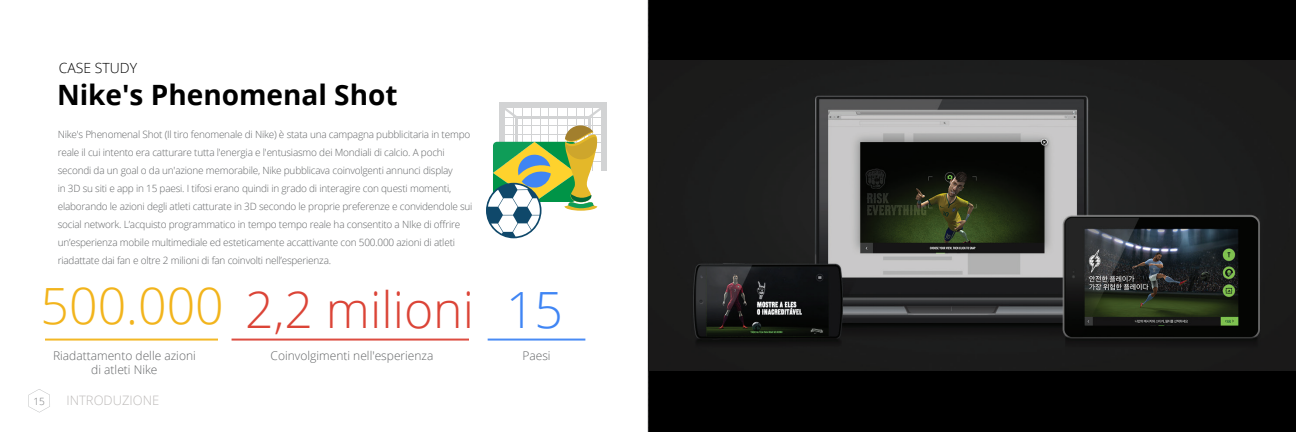
<style>
.page{position:relative;width:1296px;height:432px;background:#fff}
.page>*{position:absolute;margin:0;border:0;box-sizing:border-box;transform-origin:0 0}
.t1{font:300 50px "Open Sans";color:#db4437}
.t2{font:300 50px "Open Sans";color:#f2b41c}
.t3{font:300 50px "Open Sans";color:#3f85f4}
.t4{font:700 28px "Open Sans";color:#000}
.t5{font:300 14px "Open Sans";color:#000}
.t6{font:300 13px "Open Sans";color:#bebbba}
.t7{font:300 12px/14.4px "Open Sans";color:#636567;text-align:center}
.t8{font:300 10px/18px "Open Sans";letter-spacing:-.02em;color:#636567}
.t9{font:300 10px "Open Sans";color:#77797b}
</style>
<div class="page">
<svg style="left:28px;top:389px;width:22px;height:24px"></svg>
<div style="left:648px;top:0;width:648px;height:432px;background:#000"></div>
<svg style="left:648px;top:0;width:1px;height:432px"></svg>
<hr style="left:488px;top:339px;width:97px;height:2px;background:#498bf5">
<hr style="left:232px;top:339px;width:237px;height:2px;background:#dd4d41">
<hr style="left:45px;top:339px;width:173px;height:2px;background:#f3b827">
<div style="left:499px;top:103px;width:6px;height:68px;background:#d2d3d4"></div>
<div style="left:601px;top:103px;width:6px;height:68px;background:#d2d3d4"></div>
<div style="left:499px;top:102px;width:108px;height:6px;background:#d2d3d4"></div>
<hr style="left:513px;top:105px;width:1px;height:66px;background:#d2d3d4">
<hr style="left:522px;top:105px;width:1px;height:66px;background:#d2d3d4">
<hr style="left:531px;top:105px;width:1px;height:66px;background:#d2d3d4">
<hr style="left:540px;top:105px;width:1px;height:66px;background:#d2d3d4">
<hr style="left:548px;top:105px;width:1px;height:66px;background:#d2d3d4">
<hr style="left:557px;top:105px;width:1px;height:66px;background:#d2d3d4">
<hr style="left:567px;top:105px;width:1px;height:66px;background:#d2d3d4">
<hr style="left:576px;top:105px;width:1px;height:66px;background:#d2d3d4">
<hr style="left:584px;top:105px;width:1px;height:66px;background:#d2d3d4">
<hr style="left:593px;top:105px;width:1px;height:66px;background:#d2d3d4">
<hr style="left:501px;top:126px;width:104px;height:1px;background:#d2d3d4">
<hr style="left:501px;top:134px;width:104px;height:1px;background:#d2d3d4">
<hr style="left:501px;top:143px;width:104px;height:1px;background:#d2d3d4">
<hr style="left:501px;top:152px;width:104px;height:1px;background:#d2d3d4">
<hr style="left:501px;top:161px;width:104px;height:1px;background:#d2d3d4">
<svg style="left:505px;top:108px;width:11px;height:10px"></svg>
<svg style="left:589px;top:108px;width:12px;height:11px"></svg>
<hr style="left:517px;top:116px;width:72px;height:3px;background:#d2d3d4">
<hr style="left:588px;top:116px;width:2px;height:54px;background:#d2d3d4">
<hr style="left:515px;top:116px;width:3px;height:54px;background:#d2d3d4">
<svg style="left:486px;top:125px;width:113px;height:113px"></svg>
<img style="left:648px;top:60px;width:648px;height:310px">
<p class="t5" style="left:59px;top:59px;width:80px">CASE STUDY</p>
<p class="t4" style="left:57px;top:75px;width:342px">Nike's Phenomenal Shot</p>
<p class="t8" style="left:58px;top:125px;width:416px">Nike's Phenomenal Shot (Il tiro fenomenale di Nike) è stata una campagna pubblicitaria in tempo reale il cui intento era catturare tutta l'energia e l'entusiasmo dei Mondiali di calcio. A pochi secondi da un goal o da un'azione memorabile, Nike pubblicava coinvolgenti annunci display<br>in 3D su siti e app in 15 paesi. I tifosi erano quindi in grado di interagire con questi momenti, elaborando le azioni degli atleti catturate in 3D secondo le proprie preferenze e convidendole sui social network. L’acquisto programmatico in tempo tempo reale ha consentito a NIke di offrire un’esperienza mobile multimediale ed esteticamente accattivante con 500.000 azioni di atleti riadattate dai fan e oltre 2 milioni di fan coinvolti nell’esperienza.</p>
<p class="t2" style="left:41px;top:272px;width:185px">500.000</p>
<p class="t1" style="left:245px;top:276px;width:230px">2,2 milioni</p>
<p class="t3" style="left:506px;top:276px;width:59px">15</p>
<p class="t9" style="left:33px;top:394px;width:13px">15</p>
<p class="t7" style="left:53px;top:348px;width:144px">Riadattamento delle azioni di atleti Nike</p>
<p class="t7" style="left:271px;top:348px;width:164px">Coinvolgimenti nell'esperienza</p>
<p class="t7" style="left:522px;top:348px;width:30px">Paesi</p>
<p class="t6" style="left:67px;top:392px;width:94px">INTRODUZIONE</p>
</div>
